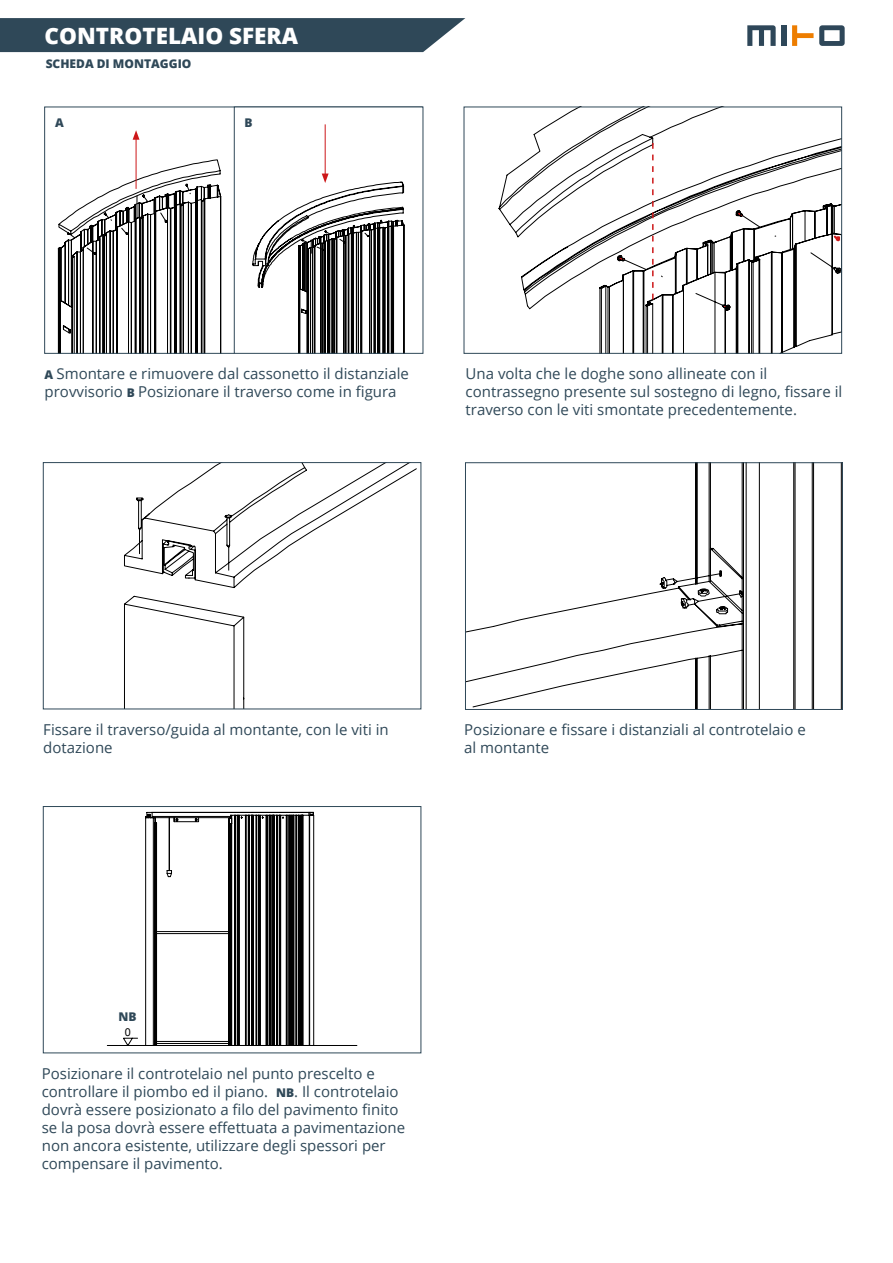
<style>
.page{position:relative;width:893px;height:1263px;background:#fff}
.page>*{position:absolute;margin:0;border:0;box-sizing:border-box;transform-origin:0 0}
.t1{font:800 22.5px "Open Sans";color:#fff}
.t2{font:15px/18px "Open Sans";color:#2f4858}
.t3{font:800 12px "Open Sans";color:#2f4858}
.t4{font:10.95px "Arial";color:#000}
.s1{font-weight:800;font-size:12px}
</style>
<div class="page">
<svg style="left:0;top:18px;width:465px;height:34px;background:#38505f"></svg>
<svg style="left:58px;top:159px;width:163px;height:192px"></svg>
<svg style="left:747px;top:25px;width:29px;height:21px"></svg>
<div style="left:781px;top:25px;width:5px;height:21px;background:#2e4759"></div>
<svg style="left:792px;top:25px;width:21px;height:21px"></svg>
<svg style="left:819px;top:25px;width:26px;height:21px"></svg>
<div style="left:234px;top:107px;width:189px;height:246px;border:1px solid #2f4858"></div>
<svg style="left:124px;top:464px;width:293px;height:243px"></svg>
<div style="left:43px;top:462px;width:378px;height:247px;border:1px solid #2f4858"></div>
<svg style="left:498px;top:109px;width:342px;height:201px"></svg>
<hr style="left:136px;top:137px;width:1px;height:52px;background:#cd1719">
<svg style="left:133px;top:130px;width:7px;height:10px"></svg>
<hr style="left:325px;top:124px;width:1px;height:52px;background:#cd1719">
<svg style="left:252px;top:174px;width:153px;height:179px"></svg>
<svg style="left:599px;top:143px;width:243px;height:210px"></svg>
<svg style="left:467px;top:464px;width:374px;height:244px"></svg>
<svg style="left:698px;top:588px;width:12px;height:6px"></svg>
<svg style="left:715px;top:606px;width:13px;height:8px"></svg>
<div style="left:465px;top:462px;width:378px;height:248px;border:1px solid #2f4858"></div>
<svg style="left:107px;top:815px;width:250px;height:231px"></svg>
<div style="left:43px;top:806px;width:378px;height:247px;border:1px solid #2f4858"></div>
<h1 class="t1" style="left:45px;top:18px;width:255px">CONTROTELAIO SFERA</h1>
<p class="t3" style="left:46px;top:54px;width:147px">SCHEDA DI MONTAGGIO</p>
<p class="t3" style="left:55px;top:113px;width:10px">A</p>
<p class="t3" style="left:244px;top:113px;width:10px">B</p>
<p class="t2" style="left:45px;top:364px;width:366px"><span class="s1">A</span> Smontare e rimuovere dal cassonetto il distanziale provvisorio <span class="s1">B</span> Posizionare il traverso come in figura</p>
<p class="t2" style="left:466px;top:364px;width:378px">Una volta che le doghe sono allineate con il contrassegno presente sul sostegno di legno, fissare il traverso con le viti smontate precedentemente.</p>
<p class="t2" style="left:43px;top:720px;width:347px">Fissare il traverso/guida al montante, con le viti in dotazione</p>
<p class="t2" style="left:464px;top:720px;width:343px">Posizionare e fissare i distanziali al controtelaio e al montante</p>
<p class="t3" style="left:119px;top:1008px;width:20px">NB</p>
<p class="t4" style="left:125px;top:1025px;width:8px">0</p>
<p class="t2" style="left:42px;top:1064px;width:365px">Posizionare il controtelaio nel punto prescelto e controllare il piombo ed il piano. <span class="s1">NB</span>. Il controtelaio dovrà essere posizionato a filo del pavimento finito se la posa dovrà essere effettuata a pavimentazione non ancora esistente, utilizzare degli spessori per compensare il pavimento.</p>
</div>
